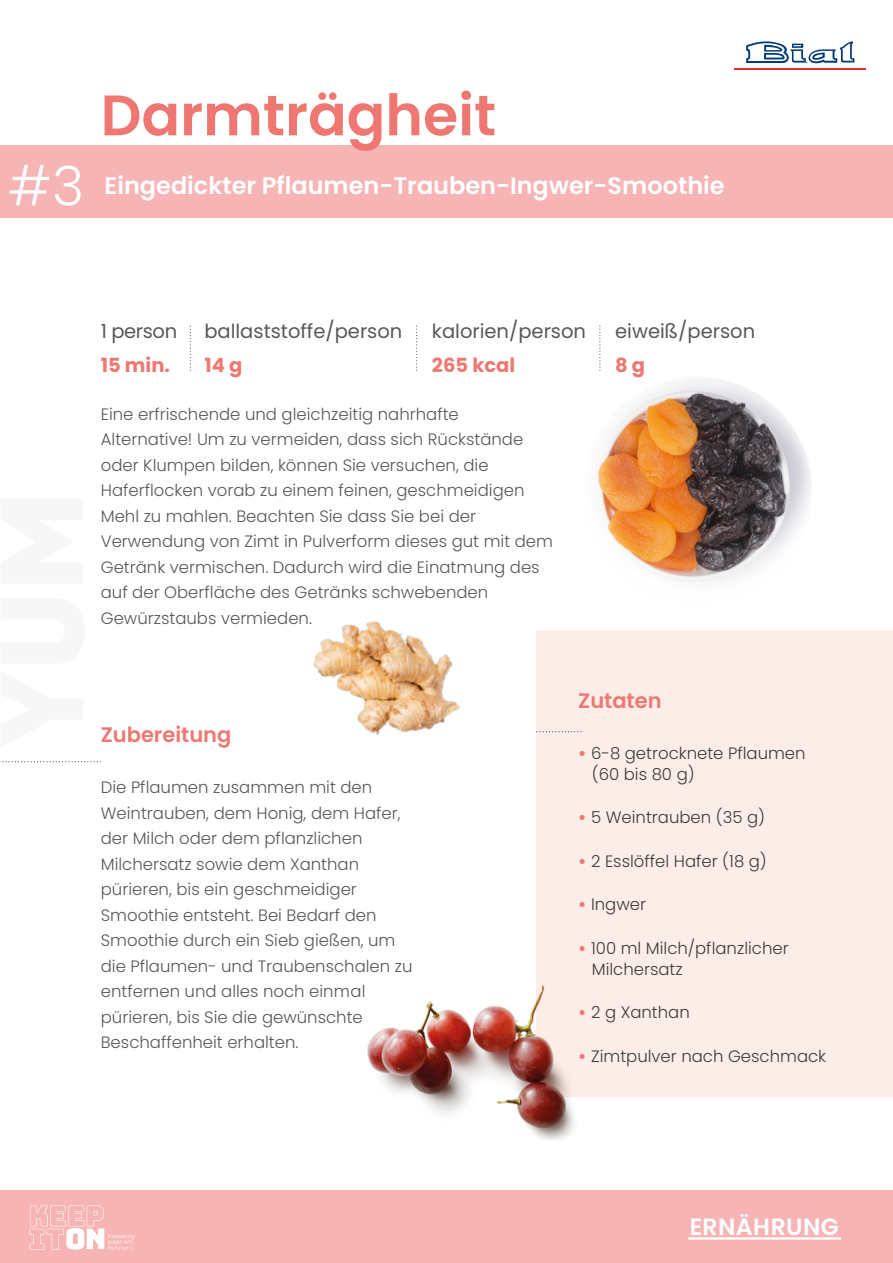
<style>
.page{position:relative;width:893px;height:1263px;background:#fff}
.page>*{position:absolute;margin:0;border:0;box-sizing:border-box;transform-origin:0 0}
.t1{font:600 57px "Poppins";color:#ee7871}
.t2{font:300 54.6px "Poppins";color:#fff}
.t3{font:600 24px "Poppins";color:#fff}
.t4{font:600 23.55px "Poppins";letter-spacing:.02em;color:#fff}
.t5{font:600 21px "Poppins";color:#ee7871}
.t6{font:19.5px "Poppins";color:#585856}
.t7{font:700 19.5px "Poppins";color:#ee7871}
.t8{font:300 16.5px/25.5px "Poppins";color:#585856}
.t9{font:300 16.5px/21px "Poppins";color:#3c3c3b}
.s1{font-weight:700;color:#ee7871}
</style>
<div class="page">
<svg style="left:190px;top:326px;width:1px;height:45px"></svg>
<svg style="left:416px;top:326px;width:1px;height:45px"></svg>
<svg style="left:599px;top:326px;width:1px;height:45px"></svg>
<div style="left:0;top:1191px;width:893px;height:72px;background:#f6b4b4"></div>
<hr style="left:689px;top:1237px;width:151px;height:2px;background:#fff">
<img style="left:313px;top:621px;width:231px;height:114px">
<div style="left:536px;top:631px;width:357px;height:466px;background:#fdede8"></div>
<svg style="left:537px;top:731px;width:45px;height:1px"></svg>
<svg style="left:0;top:761px;width:98px;height:1px"></svg>
<div style="left:0;top:145px;width:893px;height:73px;background:#f6b4b4"></div>
<svg style="left:746px;top:41px;width:108px;height:23px"></svg>
<hr style="left:735px;top:68px;width:131px;height:1px;background:#e63329">
<svg style="left:30px;top:1205px;width:104px;height:45px"></svg>
<img style="left:583px;top:377px;width:229px;height:229px;border-radius:115px">
<img style="left:367px;top:985px;width:207px;height:155px">
<h1 class="t1" style="left:101px;top:82px;width:397px">Darmträgheit</h1>
<h2 class="t2" style="left:8px;top:155px;width:78px">#3</h2>
<h3 class="t3" style="left:105px;top:172px;width:622px">Eingedickter Pflaumen-Trauben-Ingwer-Smoothie</h3>
<p class="t6" style="left:101px;top:320px;width:78px">1 person</p>
<p class="t7" style="left:101px;top:354px;width:71px">15 min.</p>
<p class="t6" style="left:204px;top:320px;width:200px">ballaststoffe/person</p>
<p class="t7" style="left:204px;top:354px;width:39px">14 g</p>
<p class="t6" style="left:432px;top:320px;width:156px">kalorien/person</p>
<p class="t7" style="left:432px;top:354px;width:85px">265 kcal</p>
<p class="t8" style="left:101px;top:401px;width:454px">Eine erfrischende und gleichzeitig nahrhafte Alternative! Um zu vermeiden, dass sich Rückstände oder Klumpen bilden, können Sie versuchen, die Haferflocken vorab zu einem feinen, geschmeidigen Mehl zu mahlen. Beachten Sie dass Sie bei der Verwendung von Zimt in Pulverform dieses gut mit dem Getränk vermischen. Dadurch wird die Einatmung des auf der Oberfläche des Getränks schwebenden Gewürzstaubs vermieden.</p>
<p class="t6" style="left:615px;top:319px;width:142px">eiweiß/person</p>
<p class="t7" style="left:615px;top:354px;width:32px">8 g</p>
<p class="t5" style="left:101px;top:723px;width:132px">Zubereitung</p>
<p class="t8" style="left:101px;top:775px;width:313px">Die Pflaumen zusammen mit den<br>Weintrauben, dem Honig, dem Hafer, der Milch oder dem pflanzlichen<br>Milchersatz sowie dem Xanthan pürieren, bis ein geschmeidiger<br>Smoothie entsteht. Bei Bedarf den<br>Smoothie durch ein Sieb gießen, um die Pflaumen- und Traubenschalen zu entfernen und alles noch einmal pürieren, bis Sie die gewünschte<br>Beschaffenheit erhalten.</p>
<p class="t5" style="left:578px;top:688px;width:85px">Zutaten</p>
<p class="t9" style="left:592px;top:743px;width:215px;text-indent:-14px"><span class="s1">•</span> 6-8 getrocknete Pflaumen (60 bis 80 g)</p>
<p class="t9" style="left:578px;top:807px;width:188px"><span class="s1">•</span> 5 Weintrauben (35 g)</p>
<p class="t9" style="left:578px;top:851px;width:190px"><span class="s1">•</span> 2 Esslöffel Hafer (18 g)</p>
<p class="t9" style="left:578px;top:894px;width:69px"><span class="s1">•</span> Ingwer</p>
<p class="t9" style="left:592px;top:938px;width:198px;text-indent:-14px"><span class="s1">•</span> 100 ml Milch/pflanzlicher<br>Milchersatz</p>
<p class="t9" style="left:578px;top:1002px;width:113px"><span class="s1">•</span> 2 g Xanthan</p>
<p class="t9" style="left:578px;top:1046px;width:249px"><span class="s1">•</span> Zimtpulver nach Geschmack</p>
<h3 class="t4" style="left:689px;top:1213px;width:151px">ERNÄHRUNG</h3>
</div>
